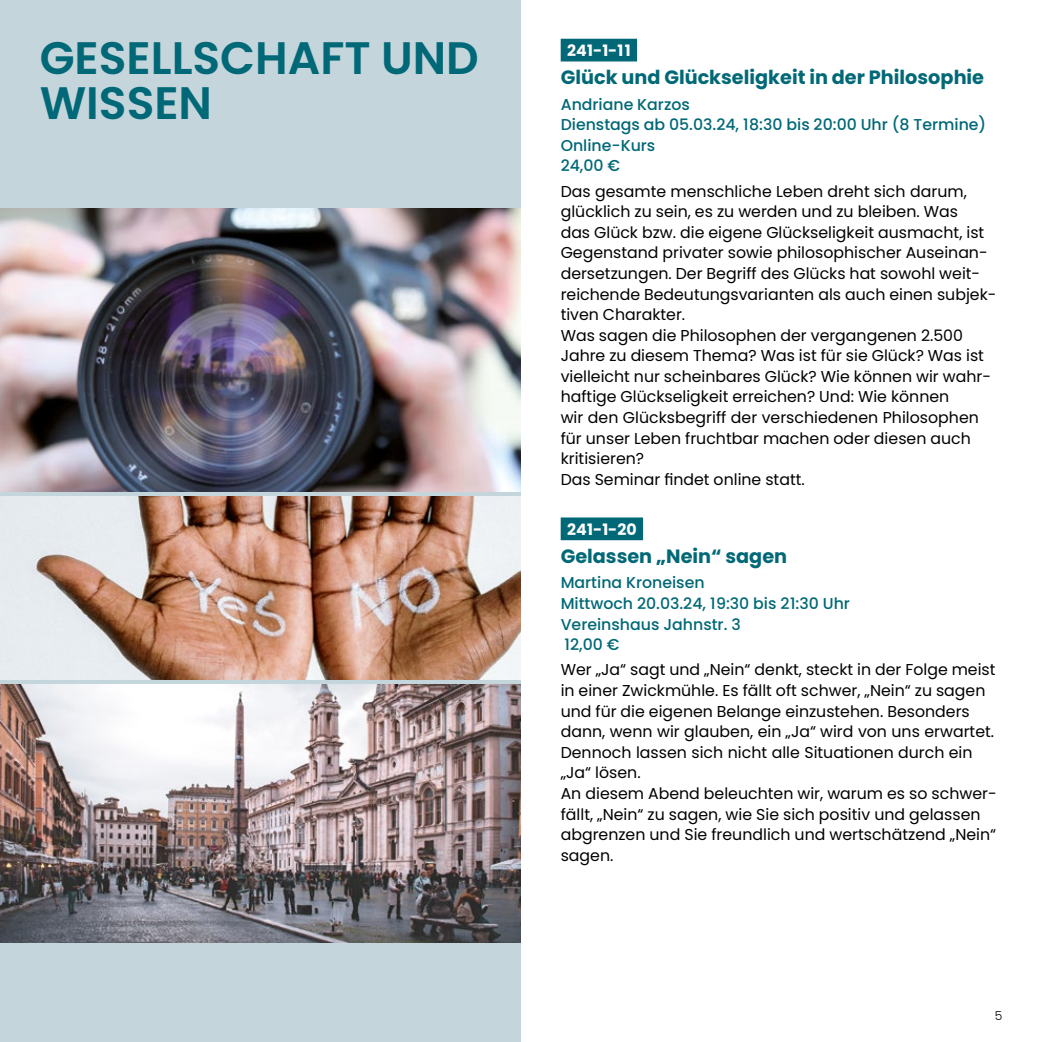
<style>
.page{position:relative;width:1042px;height:1042px;background:#fff}
.page>*{position:absolute;margin:0;border:0;box-sizing:border-box;transform-origin:0 0}
.t1{font:600 45.5px/45.5px "Poppins";color:#006876}
.t2{font:700 19.25px "Poppins";color:#006876}
.t3{font:15.75px/20.7px "Poppins";color:#000}
.t4{font:500 15.75px/20.7px "Poppins";color:#006876}
.t5{font:700 15.75px "Poppins";letter-spacing:.02em;color:#fff}
.t6{font:300 12.25px "Poppins";color:#000}
</style>
<div class="page">
<div style="left:0;top:0;width:521px;height:1042px;background:#c5d5dc"></div>
<img style="left:0;top:496px;width:521px;height:184px">
<img style="left:0;top:685px;width:521px;height:258px">
<img style="left:0;top:208px;width:521px;height:283px">
<div style="left:561px;top:39px;width:76px;height:22px;background:#006876"></div>
<div style="left:561px;top:517px;width:82px;height:23px;background:#006876"></div>
<h1 class="t1" style="left:40px;top:35px;width:441px">GESELLSCHAFT UND<br>WISSEN</h1>
<p class="t5" style="left:567px;top:42px;width:65px">241-1-11</p>
<p class="t2" style="left:561px;top:66px;width:425px">Glück und Glückseligkeit in der Philosophie</p>
<p class="t4" style="left:561px;top:94px;width:427px">Andriane Karzos<br>Dienstags ab 05.03.24, 18:30 bis 20:00 Uhr (8 Termine)<br>Online-Kurs<br>24,00 €</p>
<p class="t3" style="left:561px;top:181px;width:437px">Das gesamte menschliche Leben dreht sich darum, glücklich zu sein, es zu werden und zu bleiben. Was<br>das Glück bzw. die eigene Glückseligkeit ausmacht, ist Gegenstand privater sowie philosophischer Auseinan&shy;dersetzungen. Der Begriff des Glücks hat sowohl weit&shy;reichende Bedeutungsvarianten als auch einen subjek&shy;tiven Charakter.<br>Was sagen die Philosophen der vergangenen 2.500<br>Jahre zu diesem Thema? Was ist für sie Glück? Was ist vielleicht nur scheinbares Glück? Wie können wir wahr&shy;haftige Glückseligkeit erreichen? Und: Wie können<br>wir den Glücksbegriff der verschiedenen Philosophen für unser Leben fruchtbar machen oder diesen auch kritisieren?<br>Das Seminar findet online statt.</p>
<p class="t5" style="left:567px;top:520px;width:71px">241-1-20</p>
<p class="t2" style="left:561px;top:545px;width:228px">Gelassen „Nein“ sagen</p>
<p class="t4" style="left:561px;top:572px;width:291px">Martina Kroneisen<br>Mittwoch 20.03.24, 19:30 bis 21:30 Uhr<br>Vereinshaus Jahnstr. 3<br>12,00 €</p>
<p class="t3" style="left:561px;top:660px;width:437px">Wer „Ja“ sagt und „Nein“ denkt, steckt in der Folge meist in einer Zwickmühle. Es fällt oft schwer, „Nein“ zu sagen und für die eigenen Belange einzustehen. Besonders dann, wenn wir glauben, ein „Ja“ wird von uns erwartet.<br>Dennoch lassen sich nicht alle Situationen durch ein „Ja“ lösen.<br>An diesem Abend beleuchten wir, warum es so schwer&shy;fällt, „Nein“ zu sagen, wie Sie sich positiv und gelassen abgrenzen und Sie freundlich und wertschätzend „Nein“ sagen.</p>
<p class="t6" style="left:994px;top:1008px;width:9px">5</p>
</div>
